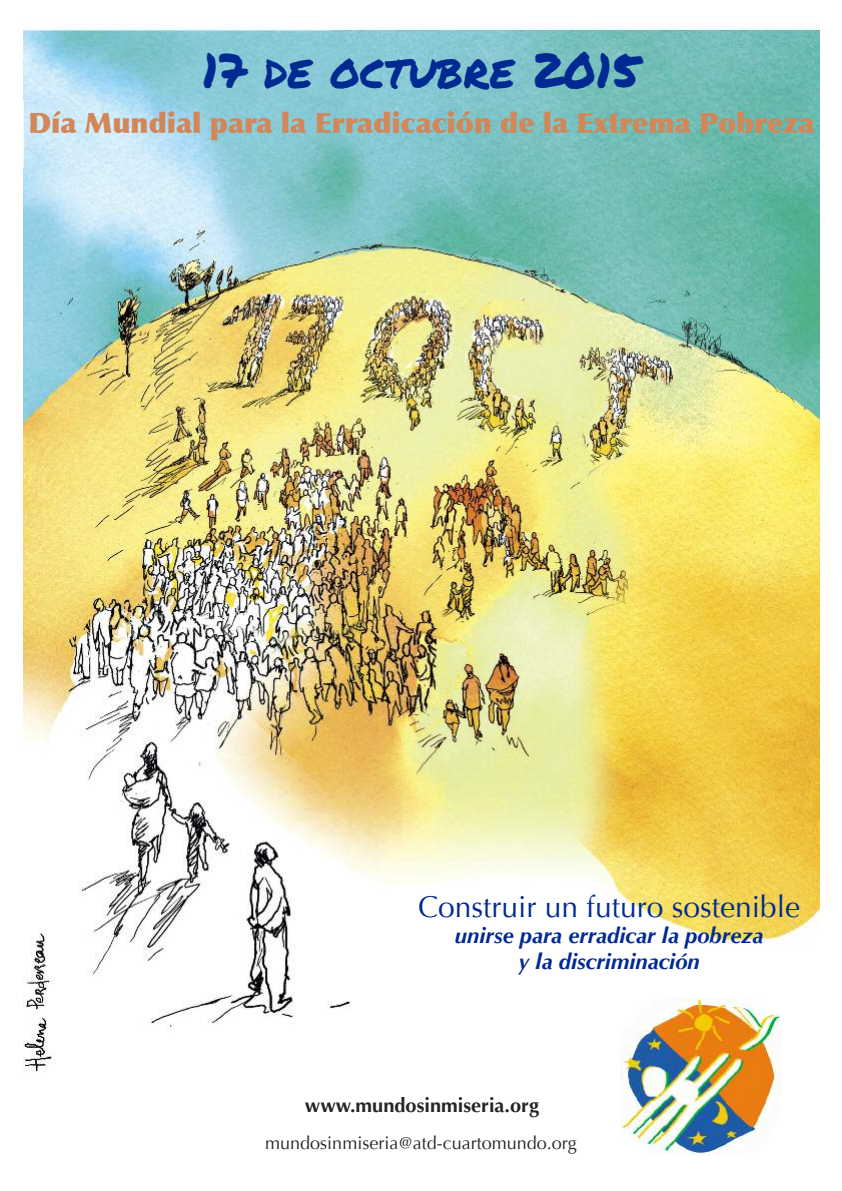
<style>
.page{position:relative;width:842px;height:1191px;background:#fff}
.page>*{position:absolute;margin:0;border:0;box-sizing:border-box;transform-origin:0 0}
.t1{font:48px "Permanent Marker";color:#002a92}
.t2{font:30px "Optima";color:#002a92}
.t3{font:900 28px "Optima";color:#d38658}
.t4{font:italic 700 22px/26px "Optima";color:#002a92;text-align:center}
.t5{font:700 20px "Optima";color:#272627}
.t6{font:18px "Optima";color:#272627}
</style>
<div class="page">
<img style="left:24px;top:28px;width:796px;height:1062px">
<img style="left:24px;top:37px;width:796px;height:64px">
<img style="left:23px;top:101px;width:797px;height:67px">
<img style="left:621px;top:998px;width:159px;height:156px">
<h1 class="t1" style="left:203px;top:34px;width:438px">17 DE OCTUBRE 2015</h1>
<p class="t3" style="left:28px;top:106px;width:787px">Día Mundial para la Erradicación de la Extrema Pobreza</p>
<p class="t2" style="left:418px;top:889px;width:383px">Construir un futuro sostenible</p>
<p class="t4" style="left:455px;top:922px;width:310px">unirse para erradicar la pobreza y la discriminación</p>
<p class="t5" style="left:305px;top:1093px;width:236px">www.mundosinmiseria.org</p>
<p class="t6" style="left:265px;top:1132px;width:313px">mundosinmiseria@atd-cuartomundo.org</p>
</div>
